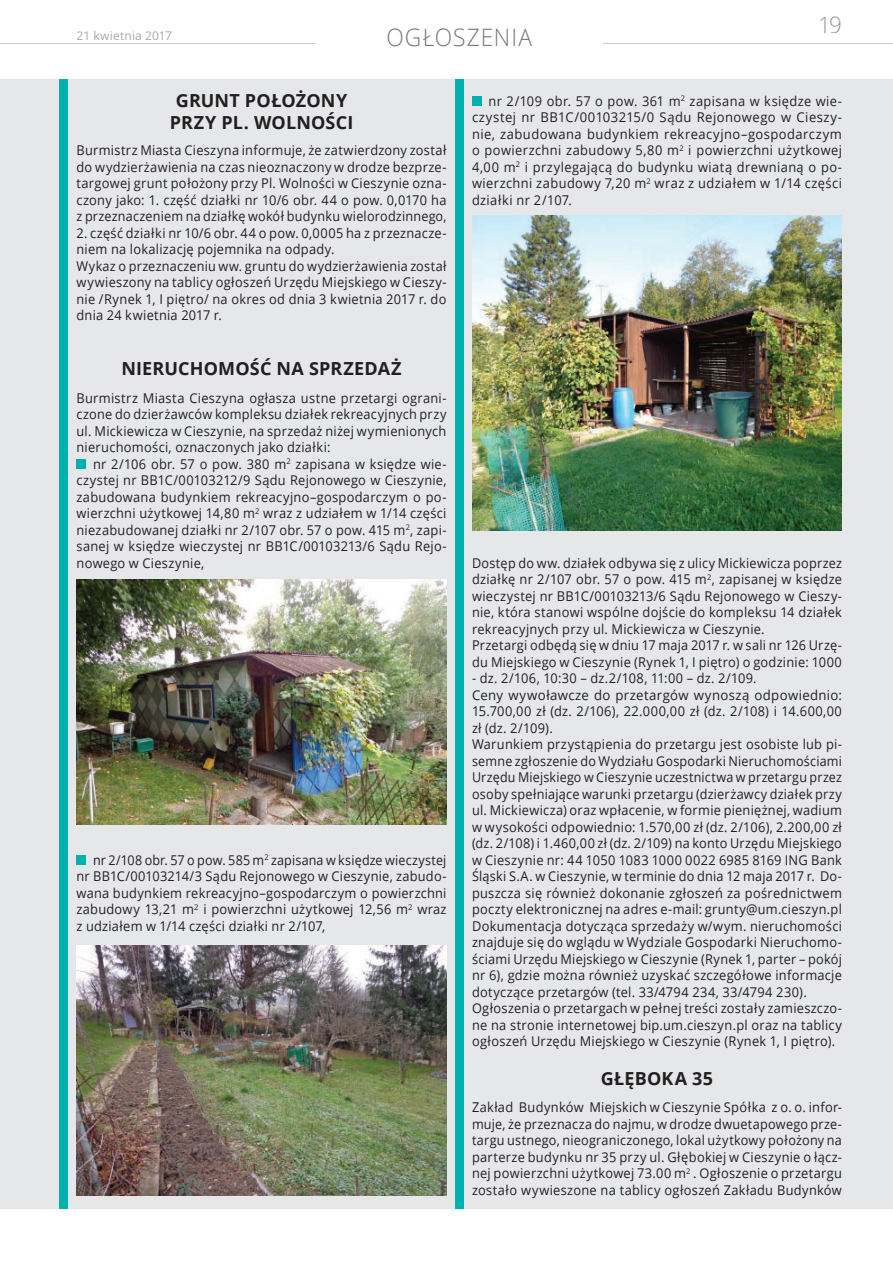
<style>
.page{position:relative;width:893px;height:1263px;background:#fff}
.page>*{position:absolute;margin:0;border:0;box-sizing:border-box;transform-origin:0 0}
.t1{font:300 24px "Open Sans";letter-spacing:.04em;color:#76787b;scale:.95 1}
.t2{font:300 22.5px "Open Sans";color:#939598}
.t3{font:700 18px/21.6px "Open Sans";letter-spacing:.01em;color:#231f20;text-align:center}
.t4{font:13.5px/16.5px "Open Sans";letter-spacing:.02em;color:#231f20;text-align:justify;scale:.95 1}
.t5{font:13.5px/16.5px "Open Sans";letter-spacing:.02em;color:#231f20;scale:.94 1}
.t6{font:13.5px/16.5px "Open Sans";letter-spacing:.02em;color:#231f20;text-align:justify;scale:.93 1}
.t7{font:12px "Open Sans";letter-spacing:.015em;color:#a8a9ad}
</style>
<div class="page">
<hr style="left:604px;top:43px;width:289px;height:1px;background:#c7c8ca">
<hr style="left:0;top:43px;width:315px;height:1px;background:#c7c8ca">
<div style="left:0;top:80px;width:893px;height:1129px;background:#e6e7e9"></div>
<div style="left:455px;top:80px;width:8px;height:1129px;background:#00b2ad"></div>
<div style="left:60px;top:80px;width:8px;height:1129px;background:#00b2ad"></div>
<div style="left:77px;top:460px;width:9px;height:9px;background:#00b2ad"></div>
<div style="left:77px;top:856px;width:9px;height:9px;background:#00b2ad"></div>
<img style="left:77px;top:580px;width:369px;height:244px">
<img style="left:77px;top:946px;width:369px;height:249px">
<div style="left:472px;top:97px;width:9px;height:9px;background:#00b2ad"></div>
<img style="left:472px;top:216px;width:370px;height:314px">
<p class="t7" style="left:77px;top:27px;width:97px">21 kwietnia 2017</p>
<h1 class="t1" style="left:386px;top:21px;width:155px">OGŁOSZENIA</h1>
<h2 class="t2" style="left:818px;top:9px;width:25px">19</h2>
<h3 class="t3" style="left:170px;top:90px;width:185px">GRUNT POŁOŻONY<br>PRZY PL. WOLNOŚCI</h3>
<p class="t4" style="left:77px;top:142px;width:391px">Burmistrz Miasta Cieszyna informuje, że zatwierdzony został do wydzierżawienia na czas nieoznaczony w drodze bezprze&shy;targowej grunt położony przy Pl. Wolności w Cieszynie ozna&shy;czony jako: 1. część działki nr 10/6 obr. 44 o pow. 0,0170 ha z przeznaczeniem na działkę wokół budynku wielorodzinnego,</p>
<p class="t4" style="left:77px;top:224px;width:391px;text-align:left">2. część działki nr 10/6 obr. 44 o pow. 0,0005 ha z przeznacze&shy;niem na lokalizację pojemnika na odpady.<br>Wykaz o przeznaczeniu ww. gruntu do wydzierżawienia został wywieszony na tablicy ogłoszeń Urzędu Miejskiego w Cieszy&shy;nie /Rynek 1, I piętro/ na okres od dnia 3 kwietnia 2017 r. do dnia 24 kwietnia 2017 r.</p>
<h3 class="t3" style="left:121px;top:358px;width:282px">NIERUCHOMOŚĆ NA SPRZEDAŻ</h3>
<p class="t4" style="left:77px;top:389px;width:391px">Burmistrz Miasta Cieszyna ogłasza ustne przetargi ograni&shy;czone do dzierżawców kompleksu działek rekreacyjnych przy ul. Mickiewicza w Cieszynie, na sprzedaż niżej wymienionych nieruchomości, oznaczonych jako działki:</p>
<p class="t4" style="left:77px;top:455px;width:391px;text-indent:17px">nr 2/106 obr. 57 o pow. 380 m<sup>2</sup> zapisana w księdze wie&shy;czystej nr BB1C/00103212/9 Sądu Rejonowego w Cieszynie, zabudowana budynkiem rekreacyjno–gospodarczym o po&shy;wierzchni użytkowej 14,80 m<sup>2</sup> wraz z udziałem w 1/14 części niezabudowanej działki nr 2/107 obr. 57 o pow. 415 m<sup>2</sup>, zapi&shy;sanej w księdze wieczystej nr BB1C/00103213/6 Sądu Rejo&shy;nowego w Cieszynie,</p>
<p class="t6" style="left:77px;top:851px;width:399px;text-indent:16px">nr 2/108 obr. 57 o pow. 585 m<sup>2</sup> zapisana w księdze wieczystej nr BB1C/00103214/3 Sądu Rejonowego w Cieszynie, zabudo&shy;wana budynkiem rekreacyjno–gospodarczym o powierzchni zabudowy 13,21 m<sup>2</sup> i powierzchni użytkowej 12,56 m<sup>2</sup> wraz z udziałem w 1/14 części działki nr 2/107,</p>
<p class="t4" style="left:472px;top:92px;width:391px;text-indent:17px">nr 2/109 obr. 57 o pow. 361 m<sup>2</sup> zapisana w księdze wie&shy;czystej nr BB1C/00103215/0 Sądu Rejonowego w Cieszy&shy;nie, zabudowana budynkiem rekreacyjno–gospodarczym o powierzchni zabudowy 5,80 m<sup>2</sup> i powierzchni użytkowej 4,00 m<sup>2</sup> i przylegającą do budynku wiatą drewnianą o po&shy;wierzchni zabudowy 7,20 m<sup>2</sup> wraz z udziałem w 1/14 części działki nr 2/107.</p>
<p class="t5" style="left:472px;top:554px;width:395px">Dostęp do ww. działek odbywa się z ulicy Mickiewicza poprzez działkę nr 2/107 obr. 57 o pow. 415 m<sup>2</sup>, zapisanej w księdze wieczystej nr BB1C/00103213/6 Sądu Rejonowego w Cieszy&shy;nie, która stanowi wspólne dojście do kompleksu 14 działek rekreacyjnych przy ul. Mickiewicza w Cieszynie.<br>Przetargi odbędą się w dniu 17 maja 2017 r. w sali nr 126 Urzę&shy;du Miejskiego w Cieszynie (Rynek 1, I piętro) o godzinie: 1000</p>
<p class="t4" style="left:472px;top:670px;width:391px;text-align:left">- dz. 2/106, 10:30 – dz.2/108, 11:00 – dz. 2/109.<br>Ceny wywoławcze do przetargów wynoszą odpowiednio:<br>15.700,00 zł (dz. 2/106), 22.000,00 zł (dz. 2/108) i 14.600,00 zł (dz. 2/109).<br>Warunkiem przystąpienia do przetargu jest osobiste lub pi&shy;semne zgłoszenie do Wydziału Gospodarki Nieruchomościami Urzędu Miejskiego w Cieszynie uczestnictwa w przetargu przez osoby spełniające warunki przetargu (dzierżawcy działek przy ul. Mickiewicza) oraz wpłacenie, w formie pieniężnej, wadium w wysokości odpowiednio: 1.570,00 zł (dz. 2/106), 2.200,00 zł (dz. 2/108) i 1.460,00 zł (dz. 2/109) na konto Urzędu Miejskiego w Cieszynie nr: 44 1050 1083 1000 0022 6985 8169 ING Bank Śląski S.A. w Cieszynie, w terminie do dnia 12 maja 2017 r. Do&shy;puszcza się również dokonanie zgłoszeń za pośrednictwem poczty elektronicznej na adres e-mail: grunty@um.cieszyn.pl Dokumentacja dotycząca sprzedaży w/wym. nieruchomości znajduje się do wglądu w Wydziale Gospodarki Nieruchomo&shy;ściami Urzędu Miejskiego w Cieszynie (Rynek 1, parter – pokój nr 6), gdzie można również uzyskać szczegółowe informacje dotyczące przetargów (tel. 33/4794 234, 33/4794 230).<br>Ogłoszenia o przetargach w pełnej treści zostały zamieszczo&shy;ne na stronie internetowej bip.um.cieszyn.pl oraz na tablicy ogłoszeń Urzędu Miejskiego w Cieszynie (Rynek 1, I piętro).</p>
<h3 class="t3" style="left:601px;top:1067px;width:114px">GŁĘBOKA 35</h3>
<p class="t4" style="left:472px;top:1099px;width:391px">Zakład Budynków Miejskich w Cieszynie Spółka z o. o. infor&shy;muje, że przeznacza do najmu, w drodze dwuetapowego prze&shy;targu ustnego, nieograniczonego, lokal użytkowy położony na parterze budynku nr 35 przy ul. Głębokiej w Cieszynie o łącz&shy;nej powierzchni użytkowej 73.00 m<sup>2</sup> . Ogłoszenie o przetargu zostało wywieszone na tablicy ogłoszeń Zakładu Budynków</p>
</div>
